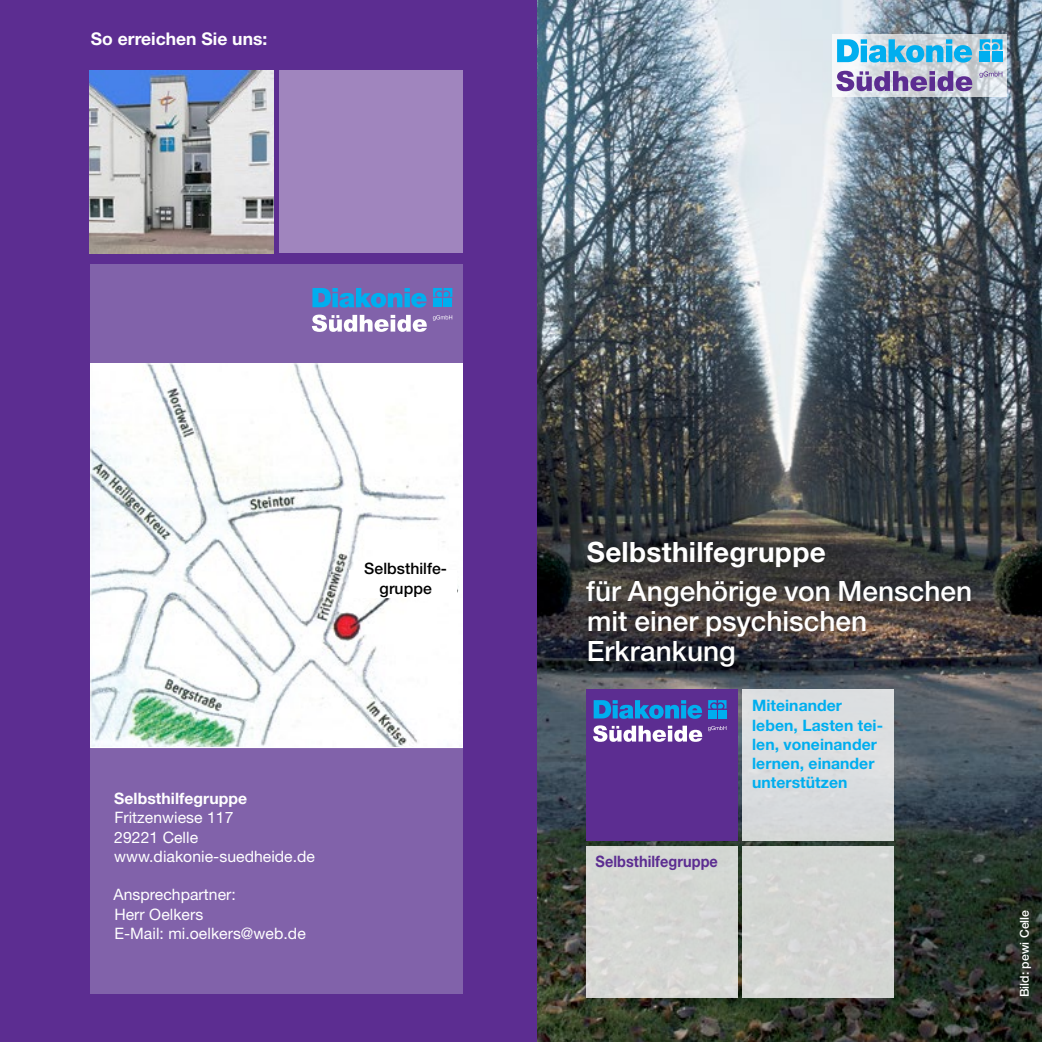
<style>
.page{position:relative;width:1042px;height:1042px;background:#fff}
.page>*{position:absolute;margin:0;border:0;box-sizing:border-box;transform-origin:0 0}
.t1{font:500 28px/29.8px "Helvetica Neue LT Std";color:#fff}
.t2{font:700 28px "Helvetica Neue LT Std";letter-spacing:.01em;color:#fff}
.t3{font:700 17.5px "Helvetica Neue LT Std";color:#fff}
.t4{font:15.75px/19.2px "Helvetica Neue LT Std";letter-spacing:.005em;color:#fff}
.t5{font:700 15.75px/19.2px "Helvetica Neue LT Std";letter-spacing:.005em;color:#00aeef}
.t6{font:500 15.75px/19.2px "Helvetica Neue LT Std";letter-spacing:.005em;color:#000;text-align:center}
.t7{font:700 15.75px "Helvetica Neue LT Std";letter-spacing:.005em;color:#fff}
.t8{font:700 15.75px "Helvetica Neue LT Std";letter-spacing:.005em;color:#5c2d91;scale:.92 1}
.t9{font:500 12.25px "Helvetica Neue LT Pro";color:#fff}
</style>
<div class="page">
<img style="left:537px;top:0;width:505px;height:1042px">
<div style="left:0;top:0;width:537px;height:1042px;background:#5c2d91"></div>
<div style="left:90px;top:264px;width:372px;height:729px;background:#8162aa"></div>
<div style="left:279px;top:70px;width:184px;height:183px;background:#a085be"></div>
<svg style="left:312px;top:288px;width:115px;height:20px"></svg>
<svg style="left:312px;top:314px;width:115px;height:18px"></svg>
<svg style="left:433px;top:315px;width:19px;height:6px"></svg>
<svg style="left:433px;top:288px;width:19px;height:9px"></svg>
<div style="left:433px;top:298px;width:9px;height:9px;background:#00aeef"></div>
<div style="left:443px;top:298px;width:9px;height:9px;background:#00aeef"></div>
<img style="left:92px;top:365px;width:369px;height:381px">
<div style="left:90px;top:363px;width:373px;height:385px;border:1px solid #fff"></div>
<div style="left:349px;top:570px;width:108px;height:28px;background:#fff"></div>
<div style="left:586px;top:690px;width:152px;height:151px;background:#5c2d91"></div>
<div style="left:586px;top:846px;width:152px;height:151px;background:#d5d7d4"></div>
<div style="left:743px;top:846px;width:151px;height:151px;background:#d3d6d3"></div>
<div style="left:743px;top:690px;width:151px;height:151px;background:#dadddf"></div>
<svg style="left:594px;top:700px;width:108px;height:19px"></svg>
<svg style="left:593px;top:725px;width:109px;height:17px"></svg>
<svg style="left:708px;top:726px;width:18px;height:5px"></svg>
<svg style="left:708px;top:700px;width:18px;height:8px"></svg>
<div style="left:708px;top:710px;width:8px;height:8px;background:#00aeef"></div>
<div style="left:718px;top:710px;width:8px;height:8px;background:#00aeef"></div>
<div style="left:573px;top:528px;width:411px;height:150px;background:#000;opacity:.75"></div>
<img style="left:90px;top:70px;width:183px;height:184px">
<svg style="left:832px;top:35px;width:175px;height:62px"></svg>
<svg style="left:837px;top:39px;width:135px;height:24px;background:#60c2e8"></svg>
<svg style="left:836px;top:71px;width:136px;height:20px;background:#947cb5"></svg>
<svg style="left:979px;top:71px;width:23px;height:7px"></svg>
<svg style="left:979px;top:39px;width:23px;height:11px"></svg>
<div style="left:979px;top:52px;width:11px;height:10px;background:#00aeef"></div>
<div style="left:992px;top:52px;width:10px;height:10px;background:#00aeef"></div>
<p class="t3" style="left:91px;top:28px;width:178px">So erreichen Sie uns:</p>
<p class="t6" style="left:364px;top:559px;width:84px">Selbsthilfe&shy;gruppe</p>
<p class="t7" style="left:114px;top:789px;width:134px">Selbsthilfegruppe</p>
<p class="t4" style="left:114px;top:808px;width:202px">Fritzenwiese 117<br>29221 Celle www.diakonie-suedheide.de</p>
<p class="t4" style="left:113px;top:885px;width:194px">Ansprechpartner:<br>Herr Oelkers<br>E-Mail: mi.oelkers@web.de</p>
<h1 class="t2" style="left:587px;top:534px;width:240px">Selbsthilfegruppe</h1>
<h1 class="t1" style="left:586px;top:576px;width:387px">für Angehörige von Menschen mit einer psychischen<br>Erkrankung</h1>
<p class="t8" style="left:596px;top:851px;width:134px">Selbsthilfegruppe</p>
<p class="t5" style="left:752px;top:696px;width:133px">Miteinander leben, Lasten tei&shy;len, voneinander lernen, einander unterstützen</p>
<p class="t9" style="left:1017px;top:997px;width:89px;rotate:-90deg">Bild: pewi Celle</p>
</div>
